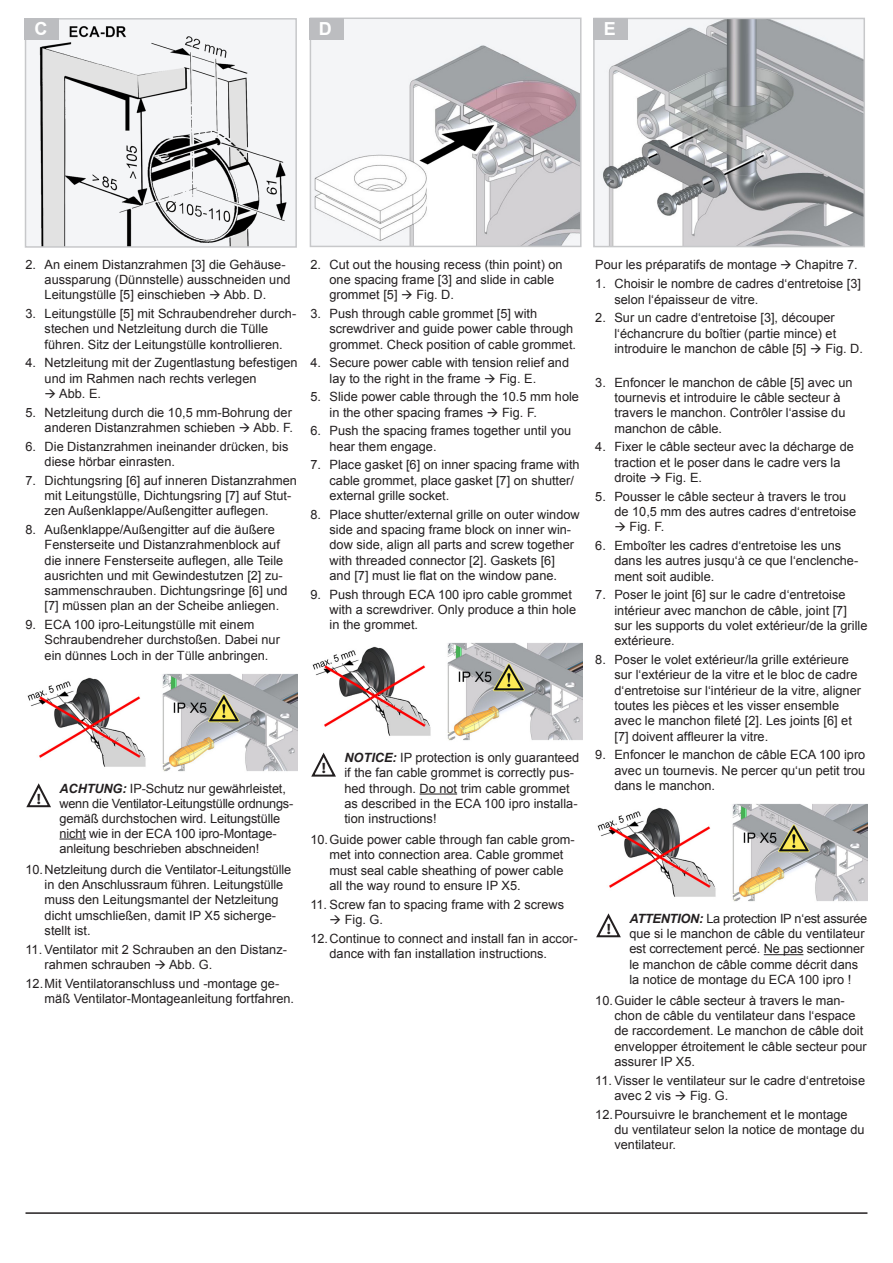
<style>
.page{position:relative;width:893px;height:1263px;background:#fff}
.page>*{position:absolute;margin:0;border:0;box-sizing:border-box;transform-origin:0 0}
.Buchstabe-Abbildunge{font:700 18px "Arial";color:#fff}
.t1{font:700 15px "Myriad Pro";color:#231f20}
.Warnhinweis-Inhalt{font:12.75px/15.3px "Arial";color:#231f20}
.Grundtext{font:12.75px "Arial";color:#231f20}
.s1{font-weight:700;font-style:italic}
</style>
<div class="page">
<hr style="left:26px;top:1212px;width:841px;height:2px;background:#231f20">
<hr style="left:764px;top:954px;width:39px;height:1px;background:#231f20">
<img style="left:597px;top:804px;width:270px;height:98px">
<svg style="left:596px;top:913px;width:25px;height:25px"></svg>
<hr style="left:420px;top:793px;width:37px;height:1px;background:#231f20">
<img style="left:312px;top:643px;width:270px;height:98px">
<svg style="left:311px;top:752px;width:25px;height:25px"></svg>
<svg style="left:60px;top:838px;width:26px;height:1px"></svg>
<img style="left:27px;top:674px;width:270px;height:98px">
<svg style="left:26px;top:783px;width:25px;height:25px"></svg>
<img style="left:28px;top:21px;width:266px;height:224px">
<div style="left:25px;top:18px;width:272px;height:230px;border:2px solid #c7c8ca"></div>
<img style="left:313px;top:21px;width:265px;height:223px">
<div style="left:310px;top:18px;width:271px;height:229px;border:2px solid #c7c8ca"></div>
<img style="left:596px;top:21px;width:266px;height:223px">
<div style="left:593px;top:18px;width:272px;height:229px;border:2px solid #c7c8ca"></div>
<div style="left:25px;top:18px;width:34px;height:21px;background:#bcbdc0"></div>
<div style="left:310px;top:18px;width:34px;height:21px;background:#bcbdc0"></div>
<div style="left:593px;top:18px;width:34px;height:22px;background:#bcbdc0"></div>
<p class="Buchstabe-Abbildunge" style="left:35px;top:17px;width:14px">C</p>
<p class="Buchstabe-Abbildunge" style="left:319px;top:16px;width:14px">D</p>
<p class="Buchstabe-Abbildunge" style="left:604px;top:17px;width:14px">E</p>
<p class="Warnhinweis-Inhalt" style="left:45px;top:257px;width:247px;text-indent:-19px">2. An einem Distanzrahmen [3] die Gehäuse&shy;aussparung (Dünnstelle) ausschneiden und<br>Leitungstülle [5] einschieben → Abb. D.</p>
<p class="Warnhinweis-Inhalt" style="left:45px;top:306px;width:253px;text-indent:-19px">3. Leitungstülle [5] mit Schraubendreher durch&shy;stechen und Netzleitung durch die Tülle führen. Sitz der Leitungstülle kontrollieren.</p>
<p class="Warnhinweis-Inhalt" style="left:45px;top:355px;width:254px;text-indent:-19px">4. Netzleitung mit der Zugentlastung befestigen und im Rahmen nach rechts verlegen</p>
<p class="Warnhinweis-Inhalt" style="left:45px;top:386px;width:58px">→ Abb. E.</p>
<p class="Warnhinweis-Inhalt" style="left:26px;top:405px;width:269px;text-align:right">5. Netzleitung durch die 10,5 mm-Bohrung der anderen Distanzrahmen schieben → Abb. F.</p>
<p class="Warnhinweis-Inhalt" style="left:45px;top:439px;width:245px;text-indent:-19px">6. Die Distanzrahmen ineinander drücken, bis diese hörbar einrasten.</p>
<p class="Warnhinweis-Inhalt" style="left:45px;top:473px;width:254px;text-indent:-19px">7. Dichtungsring [6] auf inneren Distanzrahmen mit Leitungstülle, Dichtungsring [7] auf Stut&shy;zen Außenklappe/Außengitter auflegen.</p>
<p class="Warnhinweis-Inhalt" style="left:45px;top:522px;width:245px;text-indent:-19px">8. Außenklappe/Außengitter auf die äußere Fensterseite und Distanzrahmenblock auf die innere Fensterseite auflegen, alle Teile ausrichten und mit Gewindestutzen [2] zu&shy;sammenschrauben. Dichtungsringe [6] und [7] müssen plan an der Scheibe anliegen.</p>
<p class="Warnhinweis-Inhalt" style="left:45px;top:617px;width:237px;text-indent:-19px">9. ECA 100 ipro-Leitungstülle mit einem<br>Schraubendreher durchstoßen. Dabei nur ein dünnes Loch in der Tülle anbringen.</p>
<p class="Warnhinweis-Inhalt" style="left:330px;top:257px;width:235px;text-indent:-19px">2. Cut out the housing recess (thin point) on one spacing frame [3] and slide in cable grommet [5] → Fig. D.</p>
<p class="Warnhinweis-Inhalt" style="left:330px;top:306px;width:248px;text-indent:-19px">3. Push through cable grommet [5] with screwdriver and guide power cable through grommet. Check position of cable grommet.</p>
<p class="Warnhinweis-Inhalt" style="left:330px;top:355px;width:241px;text-indent:-19px">4. Secure power cable with tension relief and lay to the right in the frame → Fig. E.</p>
<p class="Warnhinweis-Inhalt" style="left:330px;top:389px;width:251px;text-indent:-19px">5. Slide power cable through the 10.5 mm hole in the other spacing frames → Fig. F.</p>
<p class="Warnhinweis-Inhalt" style="left:330px;top:423px;width:243px;text-indent:-19px">6. Push the spacing frames together until you hear them engage.</p>
<p class="Warnhinweis-Inhalt" style="left:330px;top:457px;width:252px;text-indent:-19px">7. Place gasket [6] on inner spacing frame with cable grommet, place gasket [7] on shutter/ external grille socket.</p>
<p class="Warnhinweis-Inhalt" style="left:330px;top:507px;width:252px;text-indent:-19px">8. Place shutter/external grille on outer window side and spacing frame block on inner win&shy;dow side, align all parts and screw together with threaded connector [2]. Gaskets [6]<br>and [7] must lie flat on the window pane.</p>
<p class="Warnhinweis-Inhalt" style="left:330px;top:586px;width:248px;text-indent:-19px">9. Push through ECA 100 ipro cable grommet with a screwdriver. Only produce a thin hole in the grommet.</p>
<p class="Warnhinweis-Inhalt" style="left:60px;top:781px;width:235px"><span class="s1">ACHTUNG:</span> IP-Schutz nur gewährleistet, wenn die Ventilator-Leitungstülle ordnungs&shy;gemäß durchstochen wird. Leitungstülle nicht wie in der ECA 100 ipro-Montage&shy;anleitung beschrieben abschneiden!</p>
<p class="Warnhinweis-Inhalt" style="left:45px;top:862px;width:248px;text-indent:-19px">10.Netzleitung durch die Ventilator-Leitungstülle in den Anschlussraum führen. Leitungstülle muss den Leitungsmantel der Netzleitung dicht umschließen, damit IP X5 sicherge&shy;stellt ist.</p>
<p class="Warnhinweis-Inhalt" style="left:45px;top:941px;width:244px;text-indent:-19px">11. Ventilator mit 2 Schrauben an den Distanz&shy;rahmen schrauben → Abb. G.</p>
<p class="Warnhinweis-Inhalt" style="left:45px;top:975px;width:251px;text-indent:-19px">12.Mit Ventilatoranschluss und -montage ge&shy;mäß Ventilator-Montageanleitung fortfahren.</p>
<p class="t1" style="left:37px;top:789px;width:6px">!</p>
<p class="Warnhinweis-Inhalt" style="left:344px;top:750px;width:236px"><span class="s1">NOTICE:</span> IP protection is only guaranteed if the fan cable grommet is correctly pus&shy;hed through. Do not trim cable grommet as described in the ECA 100 ipro installa&shy;tion instructions!</p>
<p class="Warnhinweis-Inhalt" style="left:330px;top:832px;width:247px;text-indent:-19px">10.Guide power cable through fan cable grom&shy;met into connection area. Cable grommet must seal cable sheathing of power cable all the way round to ensure IP X5.</p>
<p class="Warnhinweis-Inhalt" style="left:310px;top:896px;width:255px">11. Screw fan to spacing frame with 2 screws</p>
<p class="Warnhinweis-Inhalt" style="left:330px;top:912px;width:55px">→ Fig. G.</p>
<p class="Warnhinweis-Inhalt" style="left:330px;top:930px;width:250px;text-indent:-19px">12.Continue to connect and install fan in accor&shy;dance with fan installation instructions.</p>
<p class="t1" style="left:322px;top:758px;width:6px">!</p>
<p class="Grundtext" style="left:595px;top:256px;width:264px">Pour les préparatifs de montage → Chapitre 7.</p>
<p class="Warnhinweis-Inhalt" style="left:614px;top:276px;width:248px;text-indent:-19px">1. Choisir le nombre de cadres d‘entretoise [3] selon l‘épaisseur de vitre.</p>
<p class="Warnhinweis-Inhalt" style="left:614px;top:310px;width:250px;text-indent:-19px">2. Sur un cadre d‘entretoise [3], découper l‘échancrure du boîtier (partie mince) et introduire le manchon de câble [5] → Fig. D.</p>
<p class="Warnhinweis-Inhalt" style="left:614px;top:375px;width:240px;text-indent:-19px">3. Enfoncer le manchon de câble [5] avec un tournevis et introduire le câble secteur à travers le manchon. Contrôler l‘assise du manchon de câble.</p>
<p class="Warnhinweis-Inhalt" style="left:614px;top:439px;width:241px;text-indent:-19px">4. Fixer le câble secteur avec la décharge de traction et le poser dans le cadre vers la droite → Fig. E.</p>
<p class="Warnhinweis-Inhalt" style="left:614px;top:489px;width:243px;text-indent:-19px">5. Pousser le câble secteur à travers le trou de 10,5 mm des autres cadres d‘entretoise</p>
<p class="Warnhinweis-Inhalt" style="left:614px;top:519px;width:51px">→ Fig. F.</p>
<p class="Warnhinweis-Inhalt" style="left:614px;top:538px;width:245px;text-indent:-19px">6. Emboîter les cadres d‘entretoise les uns dans les autres jusqu‘à ce que l‘enclenche&shy;ment soit audible.</p>
<p class="Warnhinweis-Inhalt" style="left:614px;top:587px;width:254px;text-indent:-19px">7. Poser le joint [6] sur le cadre d‘entretoise intérieur avec manchon de câble, joint [7] sur les supports du volet extérieur/de la grille extérieure.</p>
<p class="Warnhinweis-Inhalt" style="left:614px;top:652px;width:248px;text-indent:-19px">8. Poser le volet extérieur/la grille extérieure sur l‘extérieur de la vitre et le bloc de cadre d‘entretoise sur l‘intérieur de la vitre, aligner toutes les pièces et les visser ensemble avec le manchon fileté [2]. Les joints [6] et [7] doivent affleurer la vitre.</p>
<p class="Warnhinweis-Inhalt" style="left:614px;top:747px;width:252px;text-align:justify;text-indent:-19px">9. Enfoncer le manchon de câble ECA 100 ipro avec un tournevis. Ne percer qu‘un petit trou dans le manchon.</p>
<p class="Warnhinweis-Inhalt" style="left:629px;top:911px;width:240px"><span class="s1">ATTENTION:</span> La protection IP n‘est assurée que si le manchon de câble du ventilateur est correctement percé. Ne pas sectionner le manchon de câble comme décrit dans la notice de montage du ECA 100 ipro !</p>
<p class="Warnhinweis-Inhalt" style="left:614px;top:993px;width:254px;text-indent:-19px">10.Guider le câble secteur à travers le man&shy;chon de câble du ventilateur dans l‘espace de raccordement. Le manchon de câble doit envelopper étroitement le câble secteur pour assurer IP X5.</p>
<p class="Warnhinweis-Inhalt" style="left:614px;top:1072px;width:252px;text-indent:-19px">11. Visser le ventilateur sur le cadre d‘entretoise avec 2 vis → Fig. G.</p>
<p class="Warnhinweis-Inhalt" style="left:614px;top:1106px;width:252px;text-indent:-19px">12.Poursuivre le branchement et le montage du ventilateur selon la notice de montage du ventilateur.</p>
<p class="t1" style="left:607px;top:919px;width:6px">!</p>
</div>
